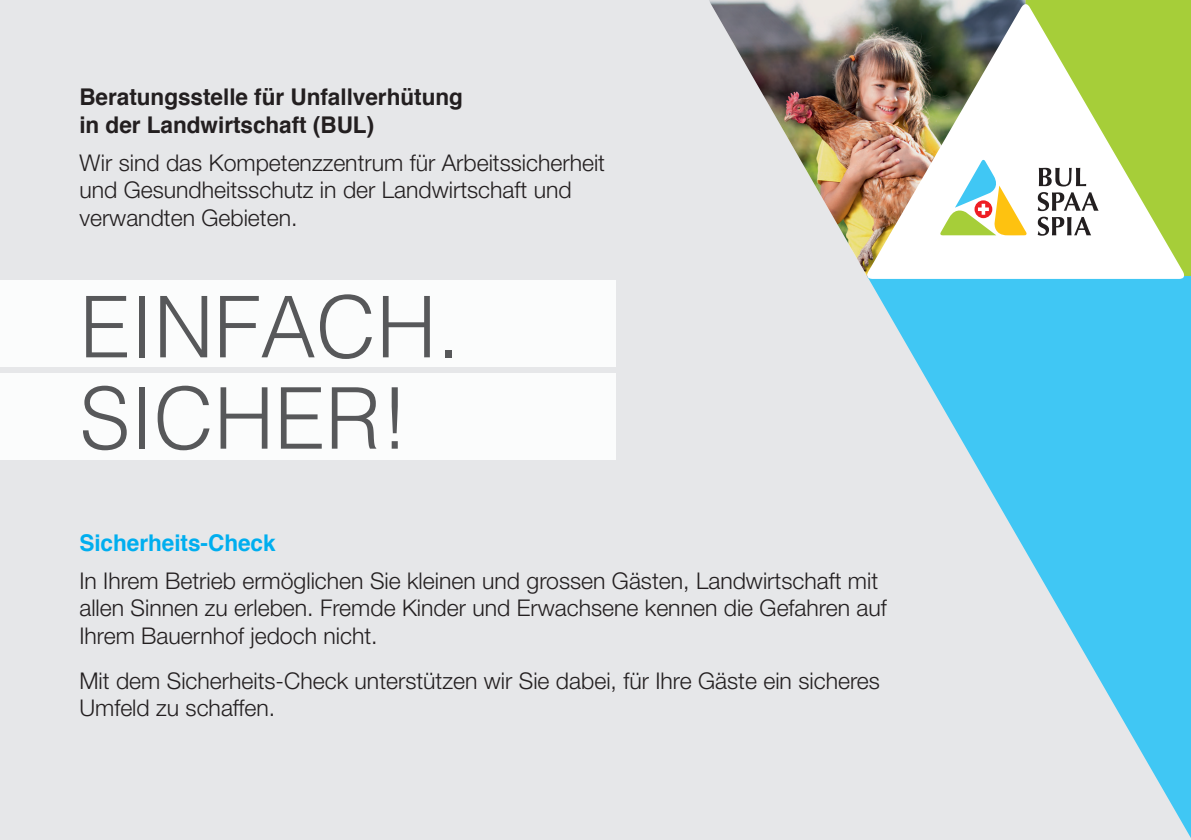
<style>
.page{position:relative;width:1191px;height:840px;background:#fff}
.page>*{position:absolute;margin:0;border:0;box-sizing:border-box;transform-origin:0 0}
.t1{font:300 85.2px/91.2px "Helvetica";color:#57585a}
.t2{font:300 23px/27.6px "Helvetica Neue";color:#231f20}
.t3{font:700 23px/27.6px "Helvetica";color:#231f20}
.t4{font:700 23px "Helvetica";color:#00aeef}
</style>
<div class="page">
<div style="left:0;top:0;width:1191px;height:839px;background:#e6e7e9"></div>
<img style="left:709px;top:0;width:155px;height:271px">
<svg style="left:869px;top:276px;width:322px;height:561px"></svg>
<svg style="left:1187px;top:0;width:4px;height:276px"></svg>
<img style="left:864px;top:0;width:323px;height:279px">
<svg style="left:1038px;top:168px;width:48px;height:18px"></svg>
<svg style="left:1037px;top:192px;width:61px;height:43px;background:#b7b6b6"></svg>
<svg style="left:940px;top:160px;width:87px;height:75px;background:#dbe3c0"></svg>
<div style="left:0;top:280px;width:615px;height:87px;background:#fff"></div>
<div style="left:0;top:373px;width:615px;height:86px;background:#fff"></div>
<p class="t3" style="left:79px;top:83px;width:385px">Beratungsstelle für Unfallverhütung in der Landwirtschaft (BUL)</p>
<p class="t2" style="left:79px;top:148px;width:527px">Wir sind das Kompetenzzentrum für Arbeitssicherheit und Gesundheitsschutz in der Landwirtschaft und verwandten Gebieten.</p>
<h1 class="t1" style="left:79px;top:275px;width:382px">EINFACH.<br>SICHER!</h1>
<p class="t4" style="left:79px;top:524px;width:198px">Sicherheits-Check</p>
<p class="t2" style="left:79px;top:566px;width:809px">In Ihrem Betrieb ermöglichen Sie kleinen und grossen Gästen, Landwirtschaft mit allen Sinnen zu erleben. Fremde Kinder und Erwachsene kennen die Gefahren auf<br>Ihrem Bauernhof jedoch nicht.</p>
<p class="t2" style="left:79px;top:665px;width:802px">Mit dem Sicherheits-Check unterstützen wir Sie dabei, für Ihre Gäste ein sicheres<br>Umfeld zu schaffen.</p>
</div>
